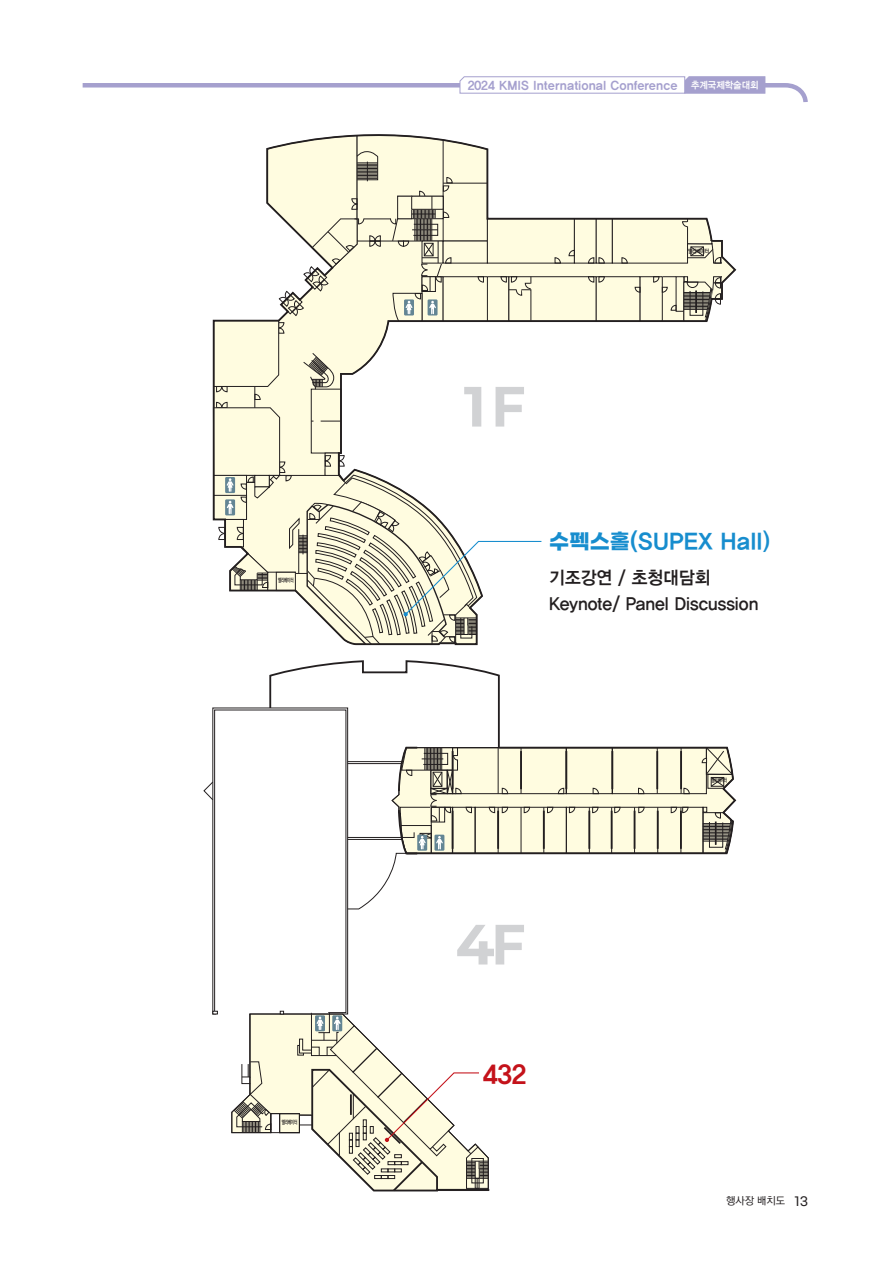
<style>
.page{position:relative;width:893px;height:1263px;background:#fff}
.page>*{position:absolute;margin:0;border:0;box-sizing:border-box;transform-origin:0 0}
.t1{font:800 51px "Paperlogy 8";color:#d1d2d4}
.t2{font:25.5px "YDIYGO350";color:#c4121a}
.제목{font:22.5px "YDIYGO350";color:#178dce}
.t3{font:18px "YDIYGO340";color:#231f20;scale:.95 1}
.t4{font:12px "YDIYGO350";color:#a5a0ce}
.t5{font:10.5px "Ko Pub World Dotum PM";color:#231f20}
.t6{font:9.75px "YDIYGO340";color:#fff;scale:.94 1}
.t7{font:5.85px "Ko Pub World Dotum PB";letter-spacing:-.06em;color:#231f20;scale:.65 1}
.t8{font:5.85px "Ko Pub World Dotum PB";letter-spacing:-.06em;color:#231f20;scale:.87 1}
.s1{font-family:"Gmarket Sans";font-weight:700;font-size:21px}
.s2{font-family:"Gmarket Sans";font-weight:500;font-size:12px}
</style>
<div class="page">
<svg style="left:542px;top:217px;width:195px;height:105px"></svg>
<svg style="left:203px;top:660px;width:534px;height:532px"></svg>
<svg style="left:212px;top:134px;width:330px;height:512px"></svg>
<svg style="left:82px;top:76px;width:726px;height:26px"></svg>
<p class="t7" style="left:278px;top:576px;width:26px">엘리베이터</p>
<p class="t7" style="left:282px;top:1118px;width:26px">엘리베이터</p>
<p class="t4" style="left:468px;top:79px;width:211px">2024 KMIS International Conference</p>
<p class="t6" style="left:691px;top:79px;width:73px">추계국제학술대회</p>
<p class="t1" style="left:458px;top:370px;width:69px">1F</p>
<p class="t8" style="left:688px;top:247px;width:26px">엘리베이터</p>
<p class="제목" style="left:549px;top:530px;width:223px"><span class="s1">수펙스홀</span>(SUPEX Hall)</p>
<p class="t3" style="left:549px;top:567px;width:171px">기조강연 / 초청대담회</p>
<p class="t3" style="left:549px;top:593px;width:222px">Keynote/ Panel Discussion</p>
<p class="t1" style="left:458px;top:908px;width:69px">4F</p>
<p class="t2" style="left:483px;top:1061px;width:45px">432</p>
<p class="t7" style="left:712px;top:776px;width:26px">엘리베이터</p>
<p class="t5" style="left:726px;top:1193px;width:83px">행사장 배치도 <span class="s2">13</span></p>
</div>
